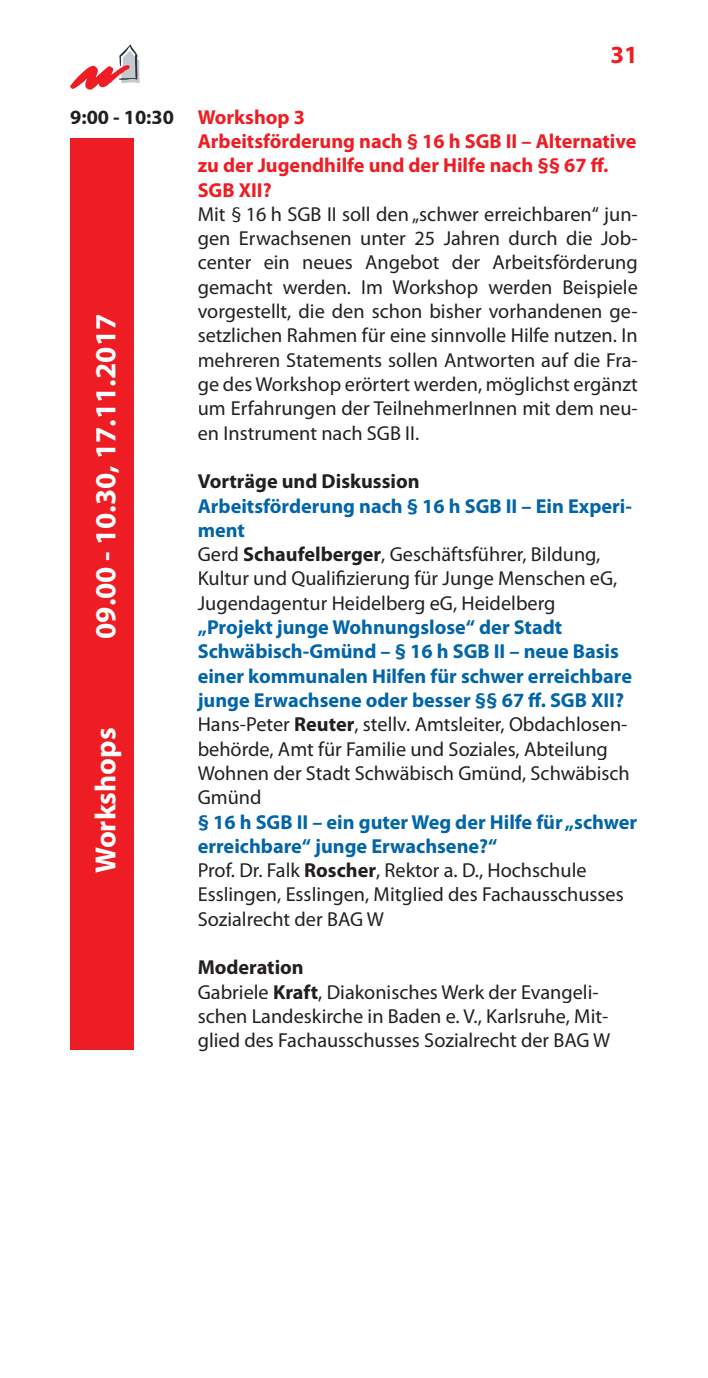
<style>
.page{position:relative;width:708px;height:1378px;background:#fff}
.page>*{position:absolute;margin:0;border:0;box-sizing:border-box;transform-origin:0 0}
.t1{font:700 29.25px "Myriad Pro";color:#fff}
.t2{font:700 24.75px "Myriad Pro";color:#ee1d23}
.t3{font:20.25px/24.3px "Myriad Pro";color:#231f20}
.t4{font:700 20.25px/24.3px "Myriad Pro";color:#0165a8}
.t5{font:700 20.25px/24.3px "Myriad Pro";color:#ee1d23}
.t6{font:700 20.25px "Myriad Pro";color:#231f20}
.s1{color:#231f20}
.s2{font-weight:700;color:#0165a8}
.s3{font-weight:700}
.s4{font-weight:400;color:#231f20}
</style>
<div class="page">
<svg style="left:70px;top:45px;width:70px;height:45px"></svg>
<div style="left:70px;top:138px;width:64px;height:911px;background:#ee1d23"></div>
<p class="t2" style="left:610px;top:41px;width:29px">31</p>
<p class="t5" style="left:198px;top:105px;width:440px;text-indent:-128px"><span class="s1">9:00 - 10:30</span> Workshop 3<br>Arbeitsförderung nach § 16 h SGB II – Alternative zu der Jugendhilfe und der Hilfe nach §§ 67 ff.<br>SGB XII?</p>
<p class="t3" style="left:198px;top:202px;width:442px;text-align:justify">Mit § 16 h SGB II soll den „schwer erreichbaren“ jun&shy;gen Erwachsenen unter 25 Jahren durch die Job&shy;center ein neues Angebot der Arbeitsförderung gemacht werden. Im Workshop werden Beispiele vorgestellt, die den schon bisher vorhandenen ge&shy;setzlichen Rahmen für eine sinnvolle Hilfe nutzen. In mehreren Statements sollen Antworten auf die Fra&shy;ge des Workshop erörtert werden, möglichst ergänzt um Erfahrungen der TeilnehmerInnen mit dem neu&shy;en Instrument nach SGB II.</p>
<p class="t6" style="left:198px;top:470px;width:223px">Vorträge und Diskussion</p>
<p class="t3" style="left:198px;top:494px;width:436px"><span class="s2">Arbeitsförderung nach § 16 h SGB II – Ein Experi&shy;ment<br></span>Gerd <span class="s3">Schaufelberger</span>, Geschäftsführer, Bildung, Kultur und Qualifizierung für Junge Menschen eG, Jugendagentur Heidelberg eG, Heidelberg</p>
<p class="t4" style="left:198px;top:615px;width:436px">„Projekt junge Wohnungslose“ der Stadt Schwäbisch-Gmünd – § 16 h SGB II – neue Basis einer kommunalen Hilfen für schwer erreichbare junge Erwachsene oder besser §§ 67 ff. SGB XII?<br><span class="s4">Hans-Peter</span> <span class="s1">Reuter</span><span class="s4">, stellv. Amtsleiter, Obdachlosen&shy;behörde, Amt für Familie und Soziales, Abteilung Wohnen der Stadt Schwäbisch Gmünd, Schwäbisch Gmünd</span></p>
<p class="t3" style="left:198px;top:810px;width:441px"><span class="s2">§ 16 h SGB II – ein guter Weg der Hilfe für „schwer erreichbare“ junge Erwachsene?“<br></span>Prof. Dr. Falk <span class="s3">Roscher</span>, Rektor a. D., Hochschule Esslingen, Esslingen, Mitglied des Fachausschusses Sozialrecht der BAG W</p>
<p class="t3" style="left:198px;top:956px;width:414px"><span class="s3">Moderation<br></span>Gabriele <span class="s3">Kraft</span>, Diakonisches Werk der Evangeli&shy;schen Landeskirche in Baden e. V., Karlsruhe, Mit&shy;glied des Fachausschusses Sozialrecht der BAG W</p>
<h1 class="t1" style="left:89px;top:639px;width:326px;rotate:-90deg">09.00 - 10.30, 17.11.2017</h1>
<h1 class="t1" style="left:89px;top:873px;width:147px;rotate:-90deg">Workshops</h1>
</div>
